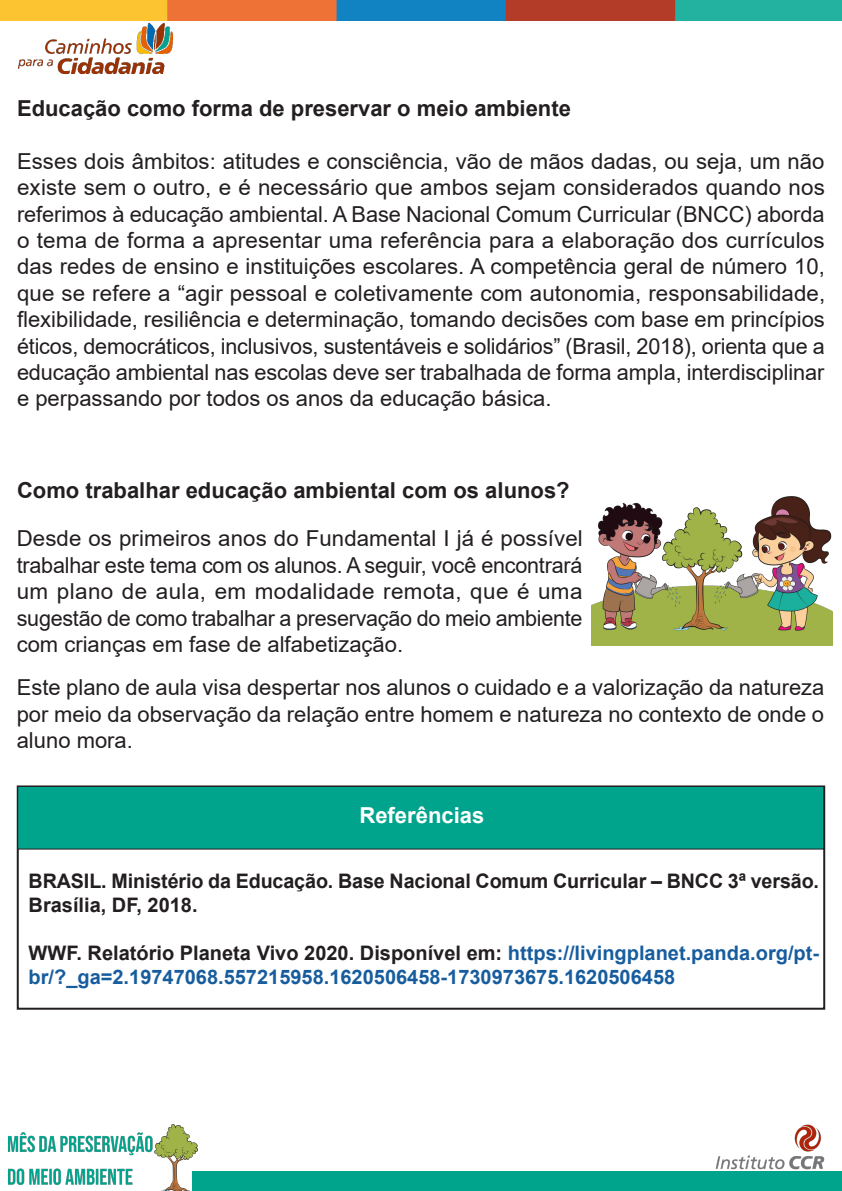
<style>
.page{position:relative;width:842px;height:1191px;background:#fff}
.page>*{position:absolute;margin:0;border:0;box-sizing:border-box;transform-origin:0 0}
.t1{font:22px/26.4px "Arial";color:#231f20;text-align:justify}
.t2{font:700 22px "Arial";color:#231f20}
.t3{font:700 22px "Arial";color:#fff}
.t4{font:700 20px/24px "Arial";color:#175d9e}
.t5{font:700 20px/24px "Arial";letter-spacing:-.005em;color:#231f20}
.s1{color:#231f20}
</style>
<div class="page">
<img style="left:715px;top:1124px;width:110px;height:45px">
<img style="left:18px;top:22px;width:155px;height:53px">
<img style="left:1px;top:0;width:841px;height:21px">
<svg style="left:0;top:0;width:1px;height:21px"></svg>
<div style="left:193px;top:1171px;width:649px;height:20px;background:#00a48c"></div>
<div style="left:17px;top:785px;width:808px;height:224px;border:2px solid #231f20"></div>
<div style="left:18px;top:786px;width:806px;height:63px;background:#00a48c"></div>
<div style="left:17px;top:786px;width:807px;height:63px;border:1px solid #231f20"></div>
<img style="left:591px;top:496px;width:242px;height:149px">
<img style="left:8px;top:1125px;width:189px;height:66px">
<p class="t2" style="left:17px;top:93px;width:555px">Educação como forma de preservar o meio ambiente</p>
<p class="t1" style="left:17px;top:148px;width:810px">Esses dois âmbitos: atitudes e consciência, vão de mãos dadas, ou seja, um não existe sem o outro, e é necessário que ambos sejam considerados quando nos referimos à educação ambiental. A Base Nacional Comum Curricular (BNCC) aborda o tema de forma a apresentar uma referência para a elaboração dos currículos das redes de ensino e instituições escolares. A competência geral de número 10, que se refere a “agir pessoal e coletivamente com autonomia, responsabilidade, flexibilidade, resiliência e determinação, tomando decisões com base em princípios éticos, democráticos, inclusivos, sustentáveis e solidários” (Brasil, 2018), orienta que a educação ambiental nas escolas deve ser trabalhada de forma ampla, interdisciplinar e perpassando por todos os anos da educação básica.</p>
<p class="t2" style="left:17px;top:475px;width:554px">Como trabalhar educação ambiental com os alunos?</p>
<p class="t1" style="left:17px;top:525px;width:567px">Desde os primeiros anos do Fundamental I já é possível trabalhar este tema com os alunos. A seguir, você encontrará um plano de aula, em modalidade remota, que é uma sugestão de como trabalhar a preservação do meio ambiente com crianças em fase de alfabetização.</p>
<p class="t1" style="left:17px;top:674px;width:809px">Este plano de aula visa despertar nos alunos o cuidado e a valorização da natureza por meio da observação da relação entre homem e natureza no contexto de onde o aluno mora.</p>
<p class="t3" style="left:359px;top:799px;width:126px">Referências</p>
<p class="t5" style="left:29px;top:869px;width:792px">BRASIL. Ministério da Educação. Base Nacional Comum Curricular – BNCC 3ª versão.<br>Brasília, DF, 2018.</p>
<p class="t4" style="left:29px;top:941px;width:792px"><span class="s1">WWF. Relatório Planeta Vivo 2020. Disponível em:</span> https://livingplanet.panda.org/pt&shy;br/?_ga=2.19747068.557215958.1620506458-1730973675.1620506458</p>
</div>
